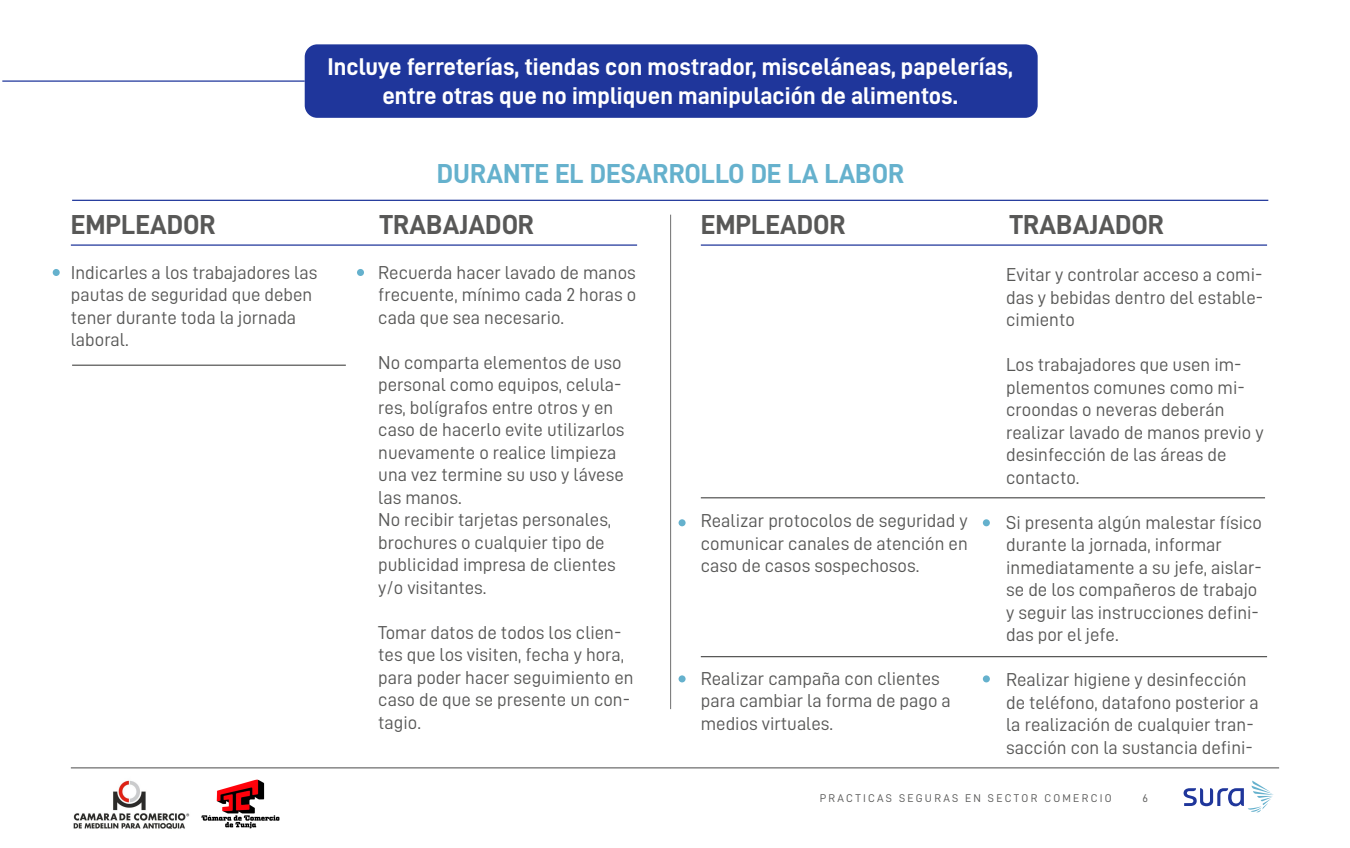
<style>
.page{position:relative;width:1350px;height:848px;background:#fff}
.page>*{position:absolute;margin:0;border:0;box-sizing:border-box;transform-origin:0 0}
.t1{font:27.5px "D DIN Bold";color:#585857}
.t2{font:27.5px "D DIN Bold";color:#65b1cd}
.t3{font:24.25px/29.1px "D DIN Bold";color:#fff;text-align:center}
.t4{font:18.75px/22.5px "D DIN";color:#585857}
.t5{font:11.25px "D DIN";letter-spacing:.2em;color:#585857}
</style>
<div class="page">
<hr style="left:71px;top:244px;width:566px;height:2px;background:#1f369b">
<hr style="left:72px;top:200px;width:1196px;height:1px;background:#1f369b">
<hr style="left:701px;top:244px;width:566px;height:2px;background:#1f369b">
<hr style="left:670px;top:215px;width:1px;height:494px;background:#6f6f6f">
<div style="left:305px;top:44px;width:733px;height:74px;background:#1f369b;border-radius:12px"></div>
<hr style="left:2px;top:80px;width:303px;height:2px;background:#1f369b">
<hr style="left:72px;top:364px;width:274px;height:2px;background:#585857">
<hr style="left:701px;top:497px;width:564px;height:1px;background:#585857">
<hr style="left:701px;top:656px;width:566px;height:1px;background:#585857">
<svg style="left:1184px;top:780px;width:90px;height:32px"></svg>
<hr style="left:71px;top:767px;width:1208px;height:1px;background:#6f6f6f">
<div style="left:679px;top:519px;width:7px;height:7px;background:#65b1cd;border-radius:50%"></div>
<div style="left:983px;top:519px;width:7px;height:7px;background:#65b1cd;border-radius:50%"></div>
<div style="left:679px;top:675px;width:7px;height:7px;background:#65b1cd;border-radius:50%"></div>
<div style="left:983px;top:675px;width:7px;height:7px;background:#65b1cd;border-radius:50%"></div>
<div style="left:53px;top:269px;width:7px;height:7px;background:#65b1cd;border-radius:50%"></div>
<div style="left:357px;top:269px;width:7px;height:7px;background:#65b1cd;border-radius:50%"></div>
<img style="left:73px;top:780px;width:117px;height:49px">
<img style="left:192px;top:768px;width:97px;height:61px">
<p class="t3" style="left:327px;top:52px;width:687px">Incluye ferreterías, tiendas con mostrador, misceláneas, papelerías, entre otras que no impliquen manipulación de alimentos.</p>
<h1 class="t2" style="left:437px;top:158px;width:469px">DURANTE EL DESARROLLO DE LA LABOR</h1>
<h1 class="t1" style="left:71px;top:209px;width:147px">EMPLEADOR</h1>
<h1 class="t1" style="left:379px;top:209px;width:156px">TRABAJADOR</h1>
<h1 class="t1" style="left:701px;top:209px;width:147px">EMPLEADOR</h1>
<h1 class="t1" style="left:1009px;top:209px;width:156px">TRABAJADOR</h1>
<p class="t4" style="left:71px;top:261px;width:248px">Indicarles a los trabajadores las pautas de seguridad que deben tener durante toda la jornada laboral.</p>
<p class="t4" style="left:378px;top:260px;width:260px;text-align:justify">Recuerda hacer lavado de manos frecuente, mínimo cada 2 horas o cada que sea necesario.</p>
<p class="t4" style="left:378px;top:350px;width:248px">No comparta elementos de uso personal como equipos, celula&shy;res, bolígrafos entre otros y en caso de hacerlo evite utilizarlos nuevamente o realice limpieza una vez termine su uso y lávese las manos.<br>No recibir tarjetas personales, brochures o cualquier tipo de publicidad impresa de clientes y/o visitantes.</p>
<p class="t4" style="left:378px;top:620px;width:257px">Tomar datos de todos los clien&shy;tes que los visiten, fecha y hora, para poder hacer seguimiento en caso de que se presente un con&shy;tagio.</p>
<p class="t4" style="left:701px;top:509px;width:268px;text-align:justify">Realizar protocolos de seguridad y comunicar canales de atención en caso de casos sospechosos.</p>
<p class="t4" style="left:701px;top:666px;width:252px">Realizar campaña con clientes para cambiar la forma de pago a medios virtuales.</p>
<p class="t4" style="left:1006px;top:263px;width:259px;text-align:justify">Evitar y controlar acceso a comi&shy;das y bebidas dentro del estable&shy;cimiento</p>
<p class="t4" style="left:1006px;top:353px;width:259px">Los trabajadores que usen im&shy;plementos comunes como mi&shy;croondas o neveras deberán realizar lavado de manos previo y desinfección de las áreas de contacto.</p>
<p class="t4" style="left:1006px;top:510px;width:257px">Si presenta algún malestar físico durante la jornada, informar inmediatamente a su jefe, aislar&shy;se de los compañeros de trabajo y seguir las instrucciones defini&shy;das por el jefe.</p>
<p class="t4" style="left:1006px;top:668px;width:254px">Realizar higiene y desinfección de teléfono, datafono posterior a la realización de cualquier tran&shy;sacción con la sustancia defini-</p>
<p class="t5" style="left:820px;top:792px;width:293px">PRACTICAS SEGURAS EN SECTOR COMERCIO</p>
<p class="t5" style="left:1142px;top:792px;width:7px">6</p>
</div>
